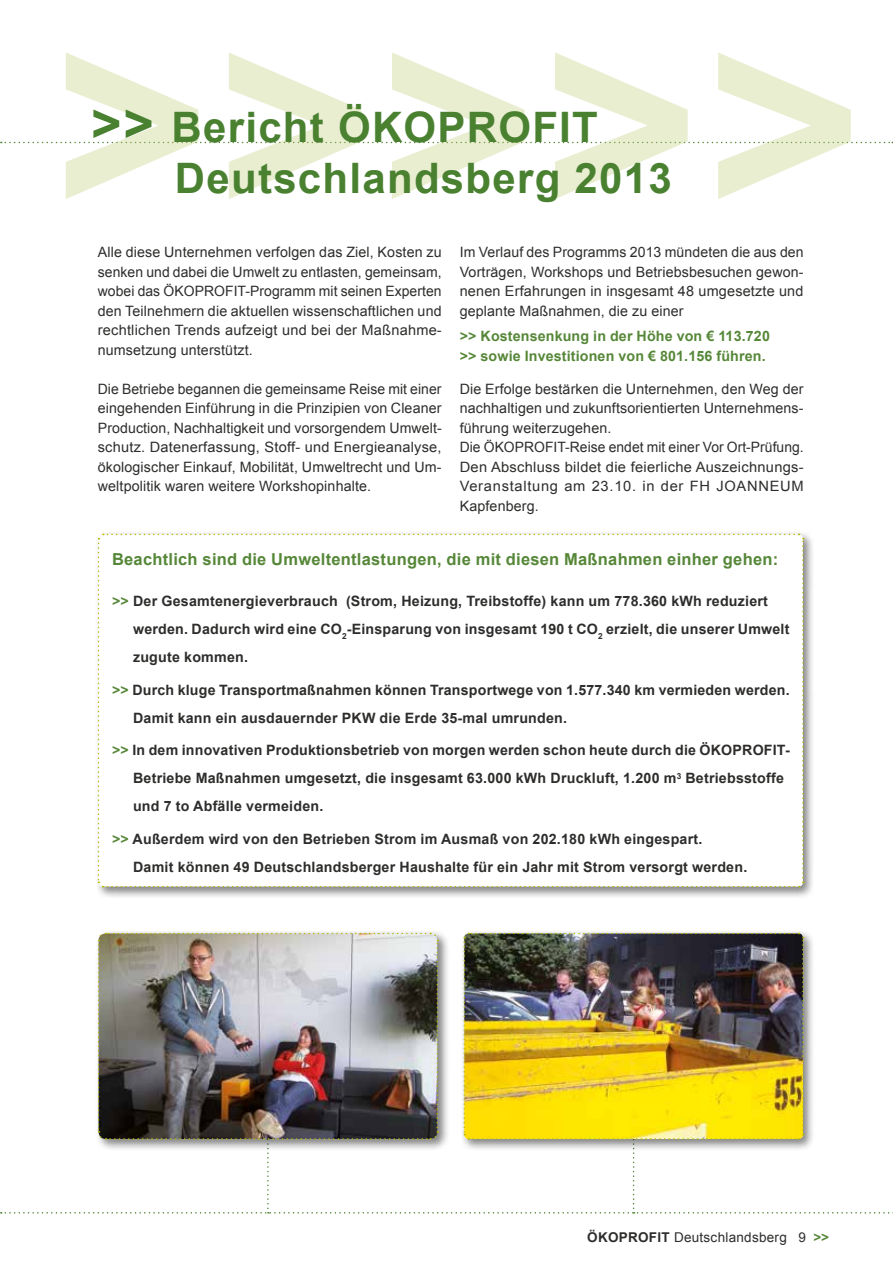
<style>
.page{position:relative;width:893px;height:1263px;background:#fff}
.page>*{position:absolute;margin:0;border:0;box-sizing:border-box;transform-origin:0 0}
.t1{font:700 270px "Arial";color:#c1cd75}
.t2{font:700 42px/50.4px "Arial";letter-spacing:.03em;color:#498130}
.t3{font:700 16.5px "Arial";letter-spacing:.015em;color:#568738}
.t4{font:14.25px/19.5px "Arial";letter-spacing:.01em;color:#2e2d2c;text-align:justify}
.t5{font:700 14.25px/28px "Arial";letter-spacing:.015em;color:#2e2d2c}
.t6{font:700 14.25px/19.5px "Arial";letter-spacing:.01em;color:#568738}
.t7{font:13.5px "Arial";letter-spacing:.02em;color:#2e2d2c}
.s1{font-size:52.5px}
.s2{color:#568738}
.s3{font-weight:700}
.s4{font-weight:700;color:#568738}
</style>
<div class="page">
<svg style="left:1px;top:142px;width:892px;height:1px"></svg>
<div style="left:94px;top:530px;width:721px;height:369px;background:#000;opacity:.5"></div>
<svg style="left:97px;top:533px;width:707px;height:355px"></svg>
<img style="left:1px;top:932px;width:892px;height:281px">
<h1 class="t1" style="left:53px;top:-54px;width:812px">&gt;&gt;&gt;&gt;&gt;</h1>
<h2 class="t2" style="left:175px;top:104px;width:498px;text-indent:-84px"><span class="s1">&gt;&gt;</span> Bericht ÖKOPROFIT<br>Deutschlandsberg 2013</h2>
<p class="t4" style="left:98px;top:242px;width:345px">Alle diese Unternehmen verfolgen das Ziel, Kosten zu senken und dabei die Umwelt zu entlasten, gemeinsam, wobei das ÖKOPROFIT-Programm mit seinen Experten den Teilnehmern die aktuellen wissenschaftlichen und rechtlichen Trends aufzeigt und bei der Maßnahme&shy;numsetzung unterstützt.</p>
<p class="t4" style="left:98px;top:379px;width:345px">Die Betriebe begannen die gemeinsame Reise mit einer eingehenden Einführung in die Prinzipien von Cleaner Production, Nachhaltigkeit und vorsorgendem Umwelt&shy;schutz. Datenerfassung, Stoff- und Energieanalyse, ökologischer Einkauf, Mobilität, Umweltrecht und Um&shy;weltpolitik waren weitere Workshopinhalte.</p>
<p class="t4" style="left:460px;top:242px;width:345px">Im Verlauf des Programms 2013 mündeten die aus den Vorträgen, Workshops und Betriebsbesuchen gewon&shy;nenen Erfahrungen in insgesamt 48 umgesetzte und geplante Maßnahmen, die zu einer</p>
<p class="t6" style="left:460px;top:327px;width:312px">&gt;&gt; Kostensenkung in der Höhe von € 113.720 &gt;&gt; sowie Investitionen von € 801.156 führen.</p>
<p class="t4" style="left:460px;top:379px;width:346px;text-align:left">Die Erfolge bestärken die Unternehmen, den Weg der nachhaltigen und zukunftsorientierten Unternehmens&shy;führung weiterzugehen.<br>Die ÖKOPROFIT-Reise endet mit einer Vor Ort-Prüfung.<br>Den Abschluss bildet die feierliche Auszeichnungs-Veranstaltung am 23.10. in der FH Joanneum Kapfenberg.</p>
<p class="t3" style="left:112px;top:549px;width:668px">Beachtlich sind die Umweltentlastungen, die mit diesen Maßnahmen einher gehen:</p>
<p class="t5" style="left:133px;top:588px;width:658px;text-indent:-21px"><span class="s2">&gt;&gt;</span> Der Gesamtenergieverbrauch (Strom, Heizung, Treibstoffe) kann um 778.360 kWh reduziert werden. Dadurch wird eine CO<sub>2</sub>-Einsparung von insgesamt 190 t CO<sub>2</sub> erzielt, die unserer Umwelt zugute kommen.</p>
<p class="t5" style="left:133px;top:676px;width:658px;text-indent:-21px"><span class="s2">&gt;&gt;</span> Durch kluge Transportmaßnahmen können Transportwege von 1.577.340 km vermieden werden.<br>Damit kann ein ausdauernder PKW die Erde 35-mal umrunden.</p>
<p class="t5" style="left:133px;top:737px;width:658px;text-indent:-21px"><span class="s2">&gt;&gt;</span> In dem innovativen Produktionsbetrieb von morgen werden schon heute durch die ÖKOPROFIT-<br>Betriebe Maßnahmen umgesetzt, die insgesamt 63.000 kWh Druckluft, 1.200 m<sup>3</sup> Betriebsstoffe und 7 to Abfälle vermeiden.</p>
<p class="t5" style="left:133px;top:825px;width:616px;text-indent:-21px"><span class="s2">&gt;&gt;</span> Außerdem wird von den Betrieben Strom im Ausmaß von 202.180 kWh eingespart.<br>Damit können 49 Deutschlandsberger Haushalte für ein Jahr mit Strom versorgt werden.</p>
<p class="t7" style="left:587px;top:1229px;width:243px"><span class="s3">ÖKOPROFIT</span> Deutschlandsberg 9 <span class="s4">&gt;&gt;</span></p>
</div>
